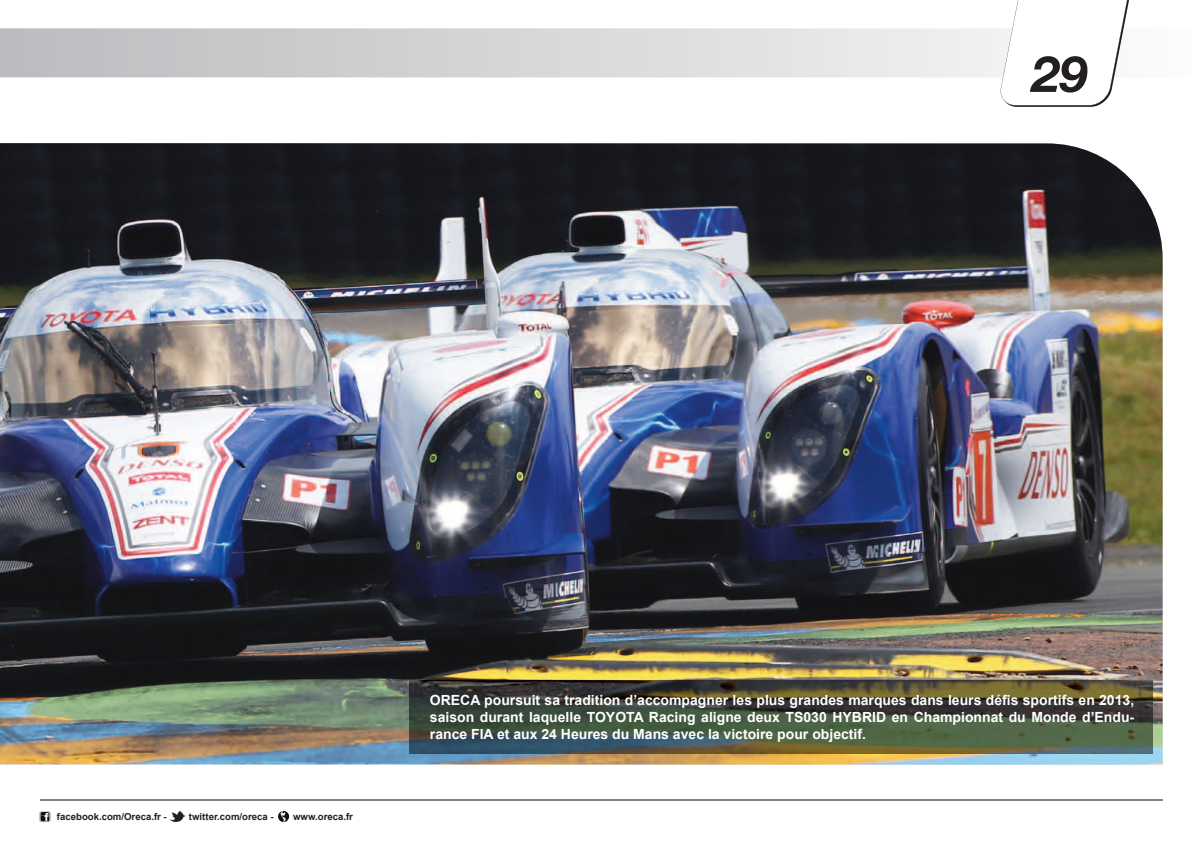
<style>
.page{position:relative;width:1191px;height:851px;background:#fff}
.page>*{position:absolute;margin:0;border:0;box-sizing:border-box;transform-origin:0 0}
.t1{font:italic 700 50px "Helvetica Neue";color:#231f20}
.t2{font:700 14px/16.8px "Arial";color:#fff;text-align:justify}
.t3{font:700 9.6px "Arial";color:#231f20}
</style>
<div class="page">
<img style="left:0;top:143px;width:1162px;height:621px">
<img style="left:410px;top:680px;width:742px;height:73px">
<svg style="left:0;top:28px;width:999px;height:49px;background:#d4d5d7"></svg>
<svg style="left:999px;top:0;width:130px;height:107px"></svg>
<svg style="left:169px;top:811px;width:16px;height:11px"></svg>
<svg style="left:278px;top:811px;width:11px;height:10px"></svg>
<svg style="left:40px;top:811px;width:10px;height:10px"></svg>
<hr style="left:40px;top:799px;width:1122px;height:1px;background:#808285">
<h1 class="t1" style="left:1032px;top:43px;width:57px">29</h1>
<p class="t3" style="left:57px;top:809px;width:111px">facebook.com/Oreca.fr -</p>
<p class="t3" style="left:189px;top:809px;width:86px">twitter.com/oreca -</p>
<p class="t3" style="left:293px;top:809px;width:61px">www.oreca.fr</p>
<p class="t2" style="left:430px;top:692px;width:706px">ORECA poursuit sa tradition d’accompagner les plus grandes marques dans leurs défis sportifs en 2013, saison durant laquelle TOYOTA Racing aligne deux TS030 HYBRID en Championnat du Monde d’Endu&shy;rance FIA et aux 24 Heures du Mans avec la victoire pour objectif.</p>
</div>
